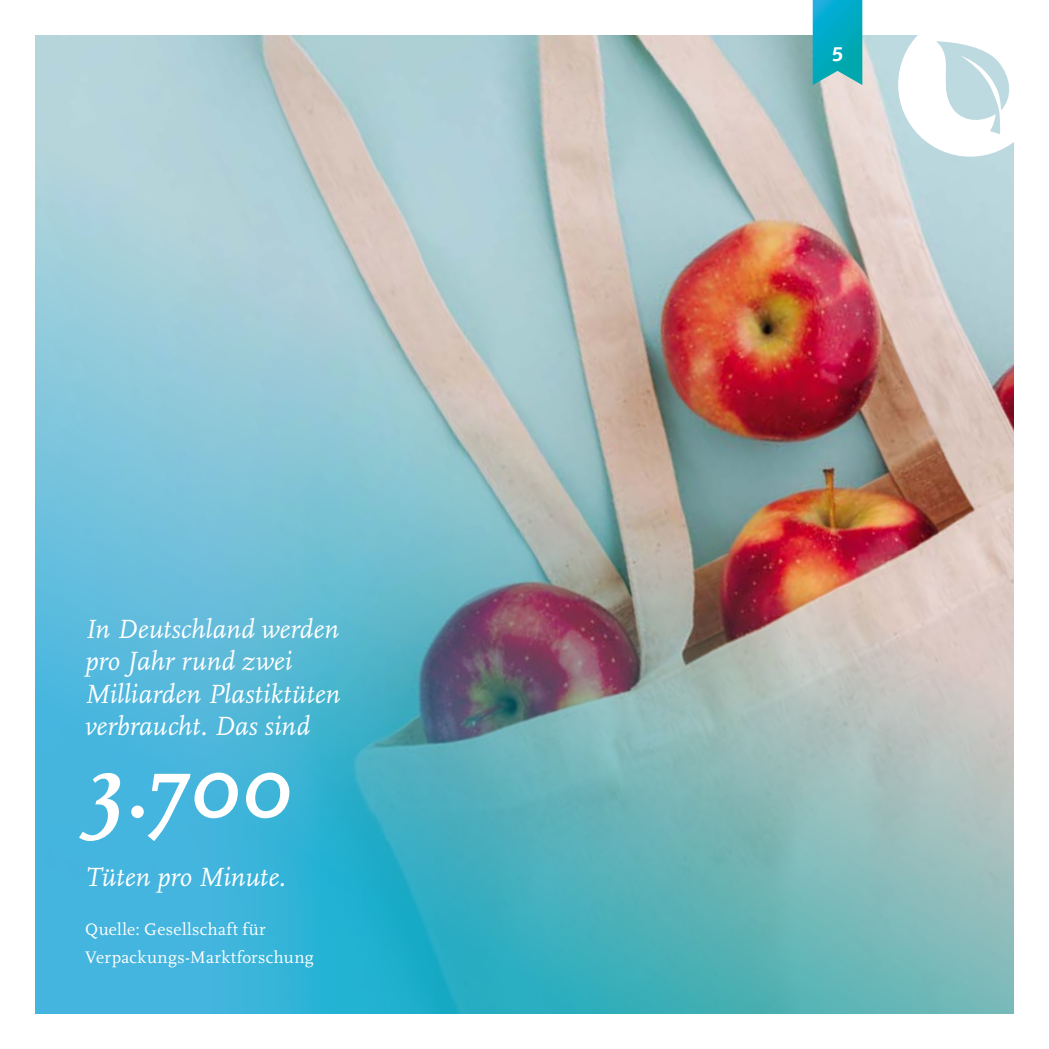
<style>
.page{position:relative;width:1049px;height:1049px;background:#fff}
.page>*{position:absolute;margin:0;border:0;box-sizing:border-box;transform-origin:0 0}
.t1{font:italic 700 93.75px "Scala OT";color:#fff}
.t2{font:italic 27.5px/32.5px "Scala OT";color:#fff}
.t3{font:700 20px "Linotype Syntax Com";color:#fff}
.t4{font:17.5px/27.5px "Scala OT";letter-spacing:.02em;color:#fff}
</style>
<div class="page">
<img style="left:35px;top:35px;width:978px;height:978px">
<svg style="left:813px;top:0;width:49px;height:85px;background:#14adc2"></svg>
<svg style="left:898px;top:35px;width:116px;height:122px"></svg>
<p class="t2" style="left:85px;top:613px;width:257px">In Deutschland werden pro Jahr rund zwei<br>Milliarden Plastiktüten verbraucht. Das sind</p>
<h1 class="t1" style="left:85px;top:735px;width:206px">3.700</h1>
<p class="t2" style="left:85px;top:862px;width:202px">Tüten pro Minute.</p>
<p class="t4" style="left:85px;top:916px;width:230px">Quelle: Gesellschaft für<br>Verpackungs-Marktforschung</p>
<p class="t3" style="left:832px;top:42px;width:13px">5</p>
</div>
